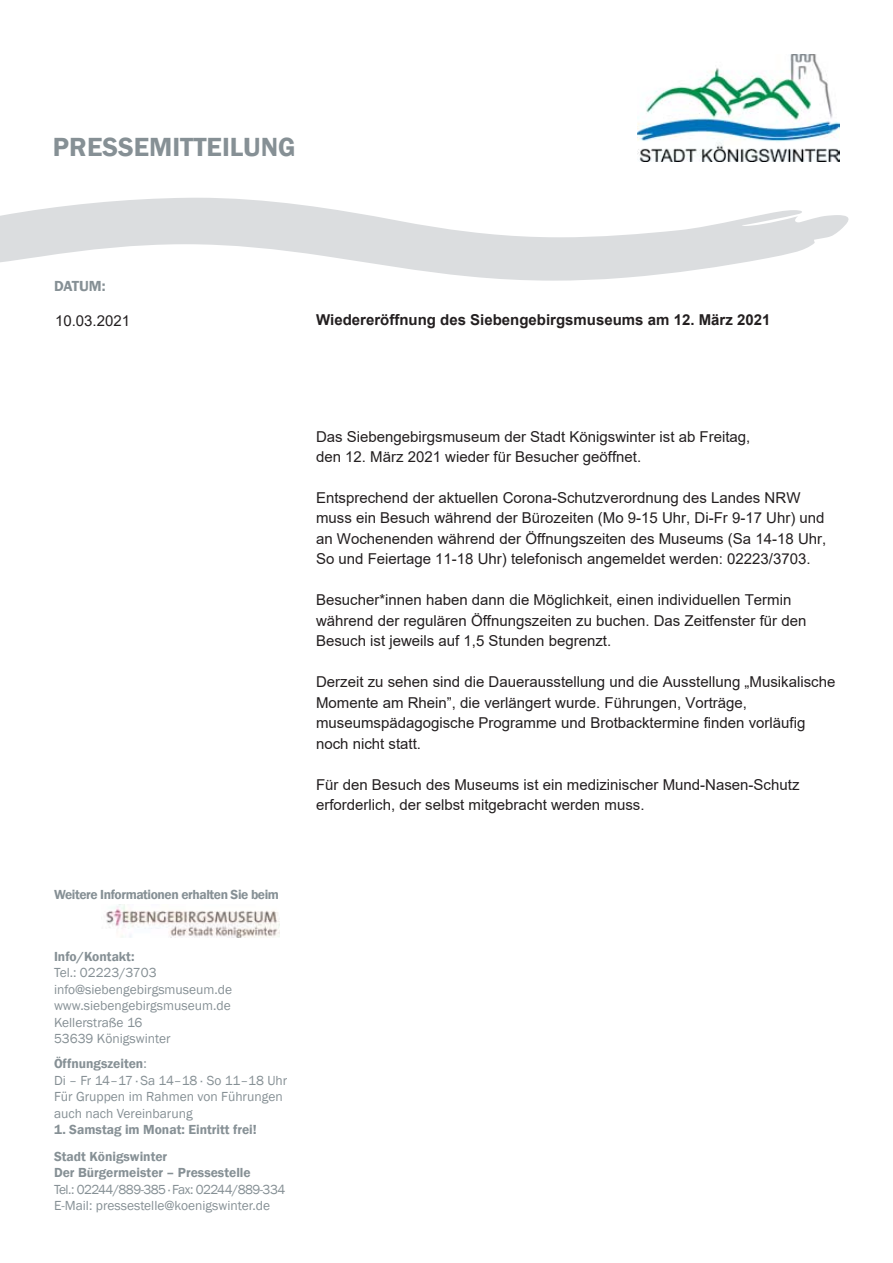
<style>
.page{position:relative;width:893px;height:1263px;background:#fff}
.page>*{position:absolute;margin:0;border:0;box-sizing:border-box;transform-origin:0 0}
.t1{font:600 27px "Franklin Gothic";color:#869095}
.t2{font:15px/20.4px "Arial";color:#231f20}
.t3{font:700 15px "Arial";color:#231f20}
.t4{font:600 15px "Franklin Gothic";letter-spacing:-.01em;color:#869095}
.t5{font:13.5px/16.5px "Franklin Gothic";color:#869095}
.t6{font:600 13.5px/16.5px "Franklin Gothic";color:#869095}
.t7{font:600 13.5px "Franklin Gothic";letter-spacing:-.03em;color:#869095}
.s1{font-weight:600}
</style>
<div class="page">
<img style="left:638px;top:54px;width:201px;height:108px">
<svg style="left:0;top:198px;width:849px;height:83px;fill:#dbdddf"></svg>
<img style="left:106px;top:905px;width:173px;height:33px">
<h1 class="t1" style="left:53px;top:131px;width:244px">PRESSEMITTEILUNG</h1>
<p class="t4" style="left:54px;top:278px;width:53px">DATUM:</p>
<p class="t2" style="left:55px;top:310px;width:77px">10.03.2021</p>
<p class="t3" style="left:316px;top:312px;width:456px">Wiedereröffnung des Siebengebirgsmuseums am 12. März 2021</p>
<p class="t2" style="left:316px;top:426px;width:436px">Das Siebengebirgsmuseum der Stadt Königswinter ist ab Freitag, den 12. März 2021 wieder für Besucher geöffnet.</p>
<p class="t2" style="left:316px;top:488px;width:512px">Entsprechend der aktuellen Corona-Schutzverordnung des Landes NRW muss ein Besuch während der Bürozeiten (Mo 9-15 Uhr, Di-Fr 9-17 Uhr) und an Wochenenden während der Öffnungszeiten des Museums (Sa 14-18 Uhr, So und Feiertage 11-18 Uhr) telefonisch angemeldet werden: 02223/3703.</p>
<p class="t2" style="left:316px;top:590px;width:492px">Besucher*innen haben dann die Möglichkeit, einen individuellen Termin während der regulären Öffnungszeiten zu buchen. Das Zeitfenster für den<br>Besuch ist jeweils auf 1,5 Stunden begrenzt.</p>
<p class="t2" style="left:316px;top:672px;width:521px">Derzeit zu sehen sind die Dauerausstellung und die Ausstellung „Musikalische Momente am Rhein”, die verlängert wurde. Führungen, Vorträge, museumspädagogische Programme und Brotbacktermine finden vorläufig noch nicht statt.</p>
<p class="t2" style="left:316px;top:774px;width:485px">Für den Besuch des Museums ist ein medizinischer Mund-Nasen-Schutz erforderlich, der selbst mitgebracht werden muss.</p>
<p class="t7" style="left:54px;top:887px;width:227px">Weitere Informationen erhalten Sie beim</p>
<p class="t6" style="left:54px;top:948px;width:82px">Info/Kontakt:</p>
<p class="t5" style="left:54px;top:964px;width:180px">Tel.: 02223/3703 info@siebengebirgsmuseum.de www.siebengebirgsmuseum.de<br>Kellerstraße 16<br>53639 Königswinter</p>
<p class="t5" style="left:54px;top:1055px;width:235px"><span class="s1">Öffnungszeiten</span>:<br>Di – Fr 14–17 · Sa 14–18 · So 11–18 Uhr<br>Für Gruppen im Rahmen von Führungen auch nach Vereinbarung</p>
<p class="t6" style="left:54px;top:1121px;width:204px">1. Samstag im Monat: Eintritt frei!</p>
<p class="t6" style="left:54px;top:1148px;width:198px">Stadt Königswinter<br>Der Bürgermeister – Pressestelle</p>
<p class="t5" style="left:54px;top:1181px;width:233px">Tel.: 02244/889-385 · Fax: 02244/889-334<br>E-Mail: pressestelle@koenigswinter.de</p>
</div>
